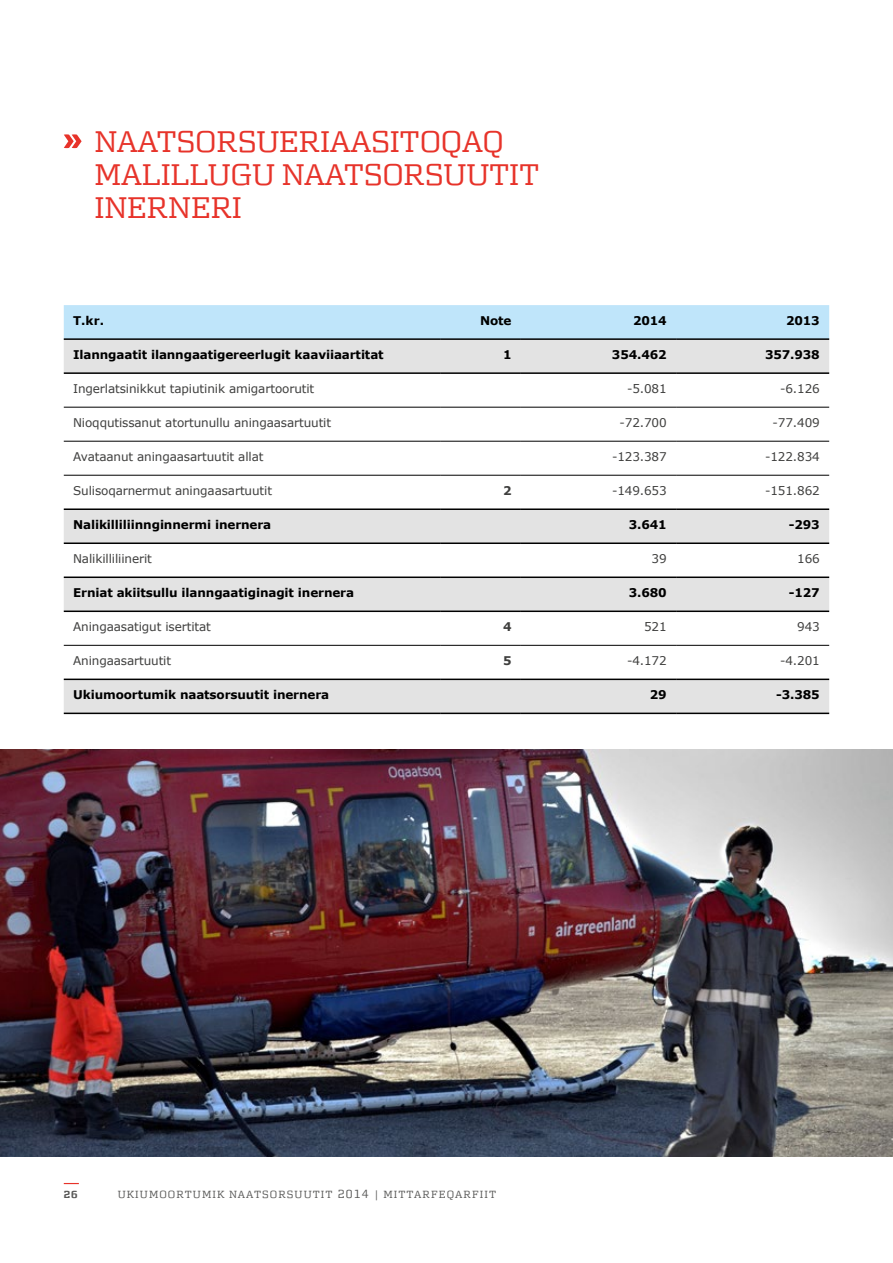
<style>
.page{position:relative;width:893px;height:1263px;background:#fff}
.page>*{position:absolute;margin:0;border:0;box-sizing:border-box;transform-origin:0 0}
.t1{font:30.15px/33px "Morgan Avec";letter-spacing:-.01em;color:#e7332a}
.t2{font:12px "Verdana";letter-spacing:-.01em;color:#3f3f3e}
.t3{font:700 12px "Verdana";letter-spacing:-.01em;color:#000}
.t4{font:700 12px "Verdana";color:#3f3f3e}
.t5{font:10.5px "Morgan Avec";letter-spacing:.1em;color:#575756}
.t6{font:700 10.5px "Morgan Avec";color:#575756}
.s1{font-size:12px}
</style>
<div class="page">
<svg style="left:64px;top:1183px;width:15px;height:1px"></svg>
<div style="left:64px;top:305px;width:765px;height:33px;background:#bfe5fa"></div>
<svg style="left:64px;top:340px;width:765px;height:373px"></svg>
<hr style="left:64px;top:407px;width:376px;height:1px;background:#000">
<hr style="left:440px;top:407px;width:81px;height:1px;background:#000">
<hr style="left:521px;top:407px;width:155px;height:1px;background:#000">
<hr style="left:676px;top:407px;width:153px;height:1px;background:#000">
<hr style="left:64px;top:441px;width:376px;height:1px;background:#000">
<hr style="left:440px;top:441px;width:81px;height:1px;background:#000">
<hr style="left:521px;top:441px;width:155px;height:1px;background:#000">
<hr style="left:676px;top:441px;width:153px;height:1px;background:#000">
<hr style="left:64px;top:475px;width:376px;height:1px;background:#000">
<hr style="left:440px;top:475px;width:81px;height:1px;background:#000">
<hr style="left:521px;top:475px;width:155px;height:1px;background:#000">
<hr style="left:676px;top:475px;width:153px;height:1px;background:#000">
<hr style="left:64px;top:645px;width:376px;height:1px;background:#000">
<hr style="left:440px;top:645px;width:81px;height:1px;background:#000">
<hr style="left:521px;top:645px;width:155px;height:1px;background:#000">
<hr style="left:676px;top:645px;width:153px;height:1px;background:#000">
<hr style="left:64px;top:338px;width:376px;height:2px;background:#000">
<hr style="left:440px;top:338px;width:81px;height:2px;background:#000">
<hr style="left:521px;top:338px;width:155px;height:2px;background:#000">
<hr style="left:676px;top:338px;width:153px;height:2px;background:#000">
<hr style="left:64px;top:372px;width:376px;height:2px;background:#000">
<hr style="left:440px;top:372px;width:81px;height:2px;background:#000">
<hr style="left:521px;top:372px;width:155px;height:2px;background:#000">
<hr style="left:676px;top:372px;width:153px;height:2px;background:#000">
<hr style="left:64px;top:679px;width:376px;height:1px;background:#000">
<hr style="left:440px;top:679px;width:81px;height:1px;background:#000">
<hr style="left:521px;top:679px;width:155px;height:1px;background:#000">
<hr style="left:676px;top:679px;width:153px;height:1px;background:#000">
<hr style="left:64px;top:713px;width:376px;height:1px;background:#000">
<hr style="left:440px;top:713px;width:81px;height:1px;background:#000">
<hr style="left:521px;top:713px;width:155px;height:1px;background:#000">
<hr style="left:676px;top:713px;width:153px;height:1px;background:#000">
<hr style="left:64px;top:576px;width:376px;height:2px;background:#000">
<hr style="left:440px;top:576px;width:81px;height:2px;background:#000">
<hr style="left:521px;top:576px;width:155px;height:2px;background:#000">
<hr style="left:676px;top:576px;width:153px;height:2px;background:#000">
<hr style="left:64px;top:610px;width:376px;height:2px;background:#000">
<hr style="left:440px;top:610px;width:81px;height:2px;background:#000">
<hr style="left:521px;top:610px;width:155px;height:2px;background:#000">
<hr style="left:676px;top:610px;width:153px;height:2px;background:#000">
<hr style="left:64px;top:508px;width:376px;height:2px;background:#000">
<hr style="left:440px;top:508px;width:81px;height:2px;background:#000">
<hr style="left:521px;top:508px;width:155px;height:2px;background:#000">
<hr style="left:676px;top:508px;width:153px;height:2px;background:#000">
<hr style="left:64px;top:542px;width:376px;height:2px;background:#000">
<hr style="left:440px;top:542px;width:81px;height:2px;background:#000">
<hr style="left:521px;top:542px;width:155px;height:2px;background:#000">
<hr style="left:676px;top:542px;width:153px;height:2px;background:#000">
<svg style="left:64px;top:134px;width:18px;height:14px"></svg>
<img style="left:0;top:750px;width:893px;height:407px">
<h1 class="t1" style="left:95px;top:124px;width:446px">NAATSORSUERIAASITOQAQ<br>MALILLUGU NAATSORSUUTIT<br>INERNERI</h1>
<p class="t3" style="left:73px;top:313px;width:32px">T.kr.</p>
<p class="t3" style="left:480px;top:313px;width:33px">Note</p>
<p class="t3" style="left:633px;top:313px;width:35px">2014</p>
<p class="t3" style="left:786px;top:313px;width:35px">2013</p>
<p class="t3" style="left:73px;top:347px;width:312px">Ilanngaatit ilanngaatigereerlugit kaaviiaartitat</p>
<p class="t3" style="left:503px;top:347px;width:10px">1</p>
<p class="t3" style="left:612px;top:347px;width:56px">354.462</p>
<p class="t3" style="left:765px;top:347px;width:56px">357.938</p>
<p class="t2" style="left:73px;top:381px;width:243px">Ingerlatsinikkut tapiutinik amigartoorutit</p>
<p class="t2" style="left:627px;top:381px;width:41px">-5.081</p>
<p class="t2" style="left:780px;top:381px;width:41px">-6.126</p>
<p class="t2" style="left:73px;top:415px;width:260px">Nioqqutissanut atortunullu aningaasartuutit</p>
<p class="t2" style="left:619px;top:415px;width:49px">-72.700</p>
<p class="t2" style="left:773px;top:415px;width:49px">-77.409</p>
<p class="t2" style="left:73px;top:449px;width:192px">Avataanut aningaasartuutit allat</p>
<p class="t2" style="left:612px;top:449px;width:56px">-123.387</p>
<p class="t2" style="left:765px;top:449px;width:56px">-122.834</p>
<p class="t2" style="left:73px;top:483px;width:200px">Sulisoqarnermut aningaasartuutit</p>
<p class="t4" style="left:503px;top:483px;width:10px">2</p>
<p class="t2" style="left:612px;top:483px;width:56px">-149.653</p>
<p class="t2" style="left:765px;top:483px;width:56px">-151.862</p>
<p class="t3" style="left:73px;top:517px;width:200px">Nalikilliliinnginnermi inernera</p>
<p class="t3" style="left:629px;top:517px;width:39px">3.641</p>
<p class="t3" style="left:789px;top:517px;width:32px">-293</p>
<p class="t2" style="left:73px;top:551px;width:80px">Nalikilliliinerit</p>
<p class="t2" style="left:652px;top:551px;width:17px">39</p>
<p class="t2" style="left:797px;top:551px;width:24px">166</p>
<p class="t3" style="left:73px;top:585px;width:282px">Erniat akiitsullu ilanngaatiginagit inernera</p>
<p class="t3" style="left:629px;top:585px;width:39px">3.680</p>
<p class="t3" style="left:789px;top:585px;width:32px">-127</p>
<p class="t2" style="left:73px;top:619px;width:139px">Aningaasatigut isertitat</p>
<p class="t4" style="left:503px;top:619px;width:10px">4</p>
<p class="t2" style="left:644px;top:619px;width:24px">521</p>
<p class="t2" style="left:797px;top:619px;width:24px">943</p>
<p class="t2" style="left:73px;top:653px;width:100px">Aningaasartuutit</p>
<p class="t4" style="left:503px;top:653px;width:10px">5</p>
<p class="t2" style="left:627px;top:653px;width:41px">-4.172</p>
<p class="t2" style="left:780px;top:653px;width:41px">-4.201</p>
<p class="t3" style="left:73px;top:687px;width:258px">Ukiumoortumik naatsorsuutit inernera</p>
<p class="t3" style="left:650px;top:687px;width:18px">29</p>
<p class="t3" style="left:776px;top:687px;width:45px">-3.385</p>
<p class="t6" style="left:64px;top:1188px;width:15px">26</p>
<p class="t5" style="left:118px;top:1188px;width:380px">UKIUMOORTUMIK NAATSORSUUTIT <span class="s1">2014</span> | MITTARFEQARFIIT</p>
</div>
